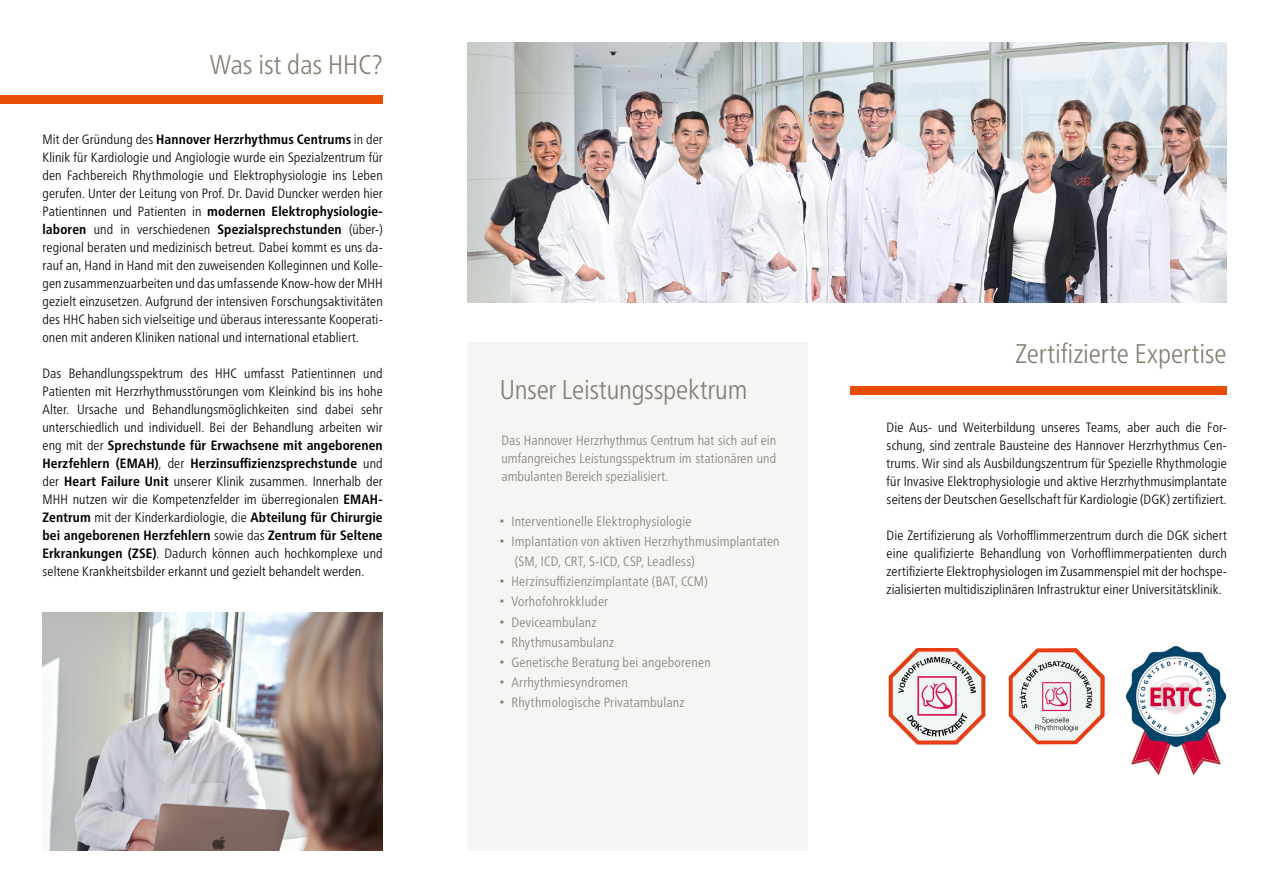
<style>
.page{position:relative;width:1263px;height:893px;background:#fff}
.page>*{position:absolute;margin:0;border:0;box-sizing:border-box;transform-origin:0 0}
.t1{font:300 condensed 27px "Frutiger Neue LT Pro";letter-spacing:-.005em;color:#857e72}
.t2{font:300 condensed 13.5px/18px "Frutiger Neue LT Pro";letter-spacing:.005em;color:#000;text-align:justify}
.t3{font:300 condensed 13.5px/18px "Frutiger Neue LT Pro";letter-spacing:.015em;color:#857e72;text-align:justify}
.s1{font-weight:700}
.s2{font-family:"Arial";font-weight:900;font-stretch:normal}
</style>
<div class="page">
<div style="left:0;top:96px;width:383px;height:8px;background:#e94c05"></div>
<img style="left:43px;top:612px;width:340px;height:238px">
<div style="left:468px;top:342px;width:340px;height:508px;background:#f5f5f4"></div>
<div style="left:850px;top:386px;width:377px;height:8px;background:#e94c05"></div>
<img style="left:888px;top:648px;width:98px;height:96px">
<img style="left:1009px;top:648px;width:96px;height:96px">
<img style="left:1126px;top:647px;width:100px;height:127px">
<img style="left:468px;top:43px;width:759px;height:260px">
<h1 class="t1" style="left:210px;top:48px;width:174px">Was ist das HHC?</h1>
<p class="t2" style="left:43px;top:130px;width:342px">Mit der Gründung des <span class="s1">Hannover Herzrhythmus Centrums</span> in der Klinik für Kardiologie und Angiologie wurde ein Spezialzentrum für den Fachbereich Rhythmologie und Elektrophysiologie ins Leben gerufen. Unter der Leitung von Prof. Dr. David Duncker werden hier Patientinnen und Patienten in <span class="s1">modernen Elektrophysiologie&shy;laboren</span> und in verschiedenen <span class="s1">Spezialsprechstunden</span> (über-) regional beraten und medizinisch betreut. Dabei kommt es uns da&shy;rauf an, Hand in Hand mit den zuweisenden Kolleginnen und Kolle&shy;gen zusammenzuarbeiten und das umfassende Know-how der MHH gezielt einzusetzen. Aufgrund der intensiven Forschungsaktivitäten des HHC haben sich vielseitige und überaus interessante Kooperati&shy;onen mit anderen Kliniken national und international etabliert.</p>
<p class="t2" style="left:43px;top:364px;width:342px">Das Behandlungsspektrum des HHC umfasst Patientinnen und Patienten mit Herzrhythmusstörungen vom Kleinkind bis ins hohe Alter. Ursache und Behandlungsmöglichkeiten sind dabei sehr unterschiedlich und individuell. Bei der Behandlung arbeiten wir eng mit der <span class="s1">Sprechstunde für Erwachsene mit angeborenen Herzfehlern (EMAH)</span>, der <span class="s1">Herzinsuffizienzsprechstunde</span> und der <span class="s1">Heart Failure Unit</span> unserer Klinik zusammen. Innerhalb der MHH nutzen wir die Kompetenzfelder im überregionalen <span class="s1">EMAH-Zentrum</span> mit der Kinderkardiologie, die <span class="s1">Abteilung für Chirurgie bei angeborenen Herzfehlern</span> sowie das <span class="s1">Zentrum für Seltene Erkrankungen (ZSE)</span>. Dadurch können auch hochkomplexe und seltene Krankheitsbilder erkannt und gezielt behandelt werden.</p>
<h1 class="t1" style="left:500px;top:373px;width:249px">Unser Leistungsspektrum</h1>
<p class="t3" style="left:501px;top:432px;width:276px">Das Hannover Herzrhythmus Centrum hat sich auf ein umfangreiches Leistungsspektrum im stationären und ambulanten Bereich spezialisiert.</p>
<p class="t3" style="left:500px;top:512px;width:193px"><span class="s2">∙</span> Interventionelle Elektrophysiologie</p>
<p class="t3" style="left:500px;top:532px;width:281px"><span class="s2">∙</span> Implantation von aktiven Herzrhythmusimplantaten</p>
<p class="t3" style="left:515px;top:552px;width:181px">(SM, ICD, CRT, S-ICD, CSP, Leadless)</p>
<p class="t3" style="left:500px;top:572px;width:209px"><span class="s2">∙</span> Herzinsuffizienzimplantate (BAT, CCM)</p>
<p class="t3" style="left:500px;top:593px;width:110px"><span class="s2">∙</span> Vorhofohrokkluder</p>
<p class="t3" style="left:500px;top:613px;width:98px"><span class="s2">∙</span> Deviceambulanz</p>
<p class="t3" style="left:500px;top:633px;width:116px"><span class="s2">∙</span> Rhythmusambulanz</p>
<p class="t3" style="left:500px;top:653px;width:212px"><span class="s2">∙</span> Genetische Beratung bei angeborenen</p>
<p class="t3" style="left:500px;top:673px;width:130px"><span class="s2">∙</span> Arrhythmiesyndromen</p>
<p class="t3" style="left:500px;top:694px;width:186px"><span class="s2">∙</span> Rhythmologische Privatambulanz</p>
<h1 class="t1" style="left:1015px;top:337px;width:213px">Zertifizierte Expertise</h1>
<p class="t2" style="left:887px;top:418px;width:342px">Die Aus- und Weiterbildung unseres Teams, aber auch die For&shy;schung, sind zentrale Bausteine des Hannover Herzrhythmus Cen&shy;trums. Wir sind als Ausbildungszentrum für Spezielle Rhythmologie für Invasive Elektrophysiologie und aktive Herzrhythmusimplantate seitens der Deutschen Gesellschaft für Kardiologie (DGK) zertifiziert.</p>
<p class="t2" style="left:887px;top:526px;width:342px">Die Zertifizierung als Vorhofimmerzentrum durch die DGK sichert eine qualifizierte Behandlung von Vorhoffl immerpatienten durch zertifizierte Elektrophysiologen im Zusammenspiel mit der hochspe&shy;zialisierten multidisziplinären Infrastruktur einer Universitätsklinik.</p>
</div>
